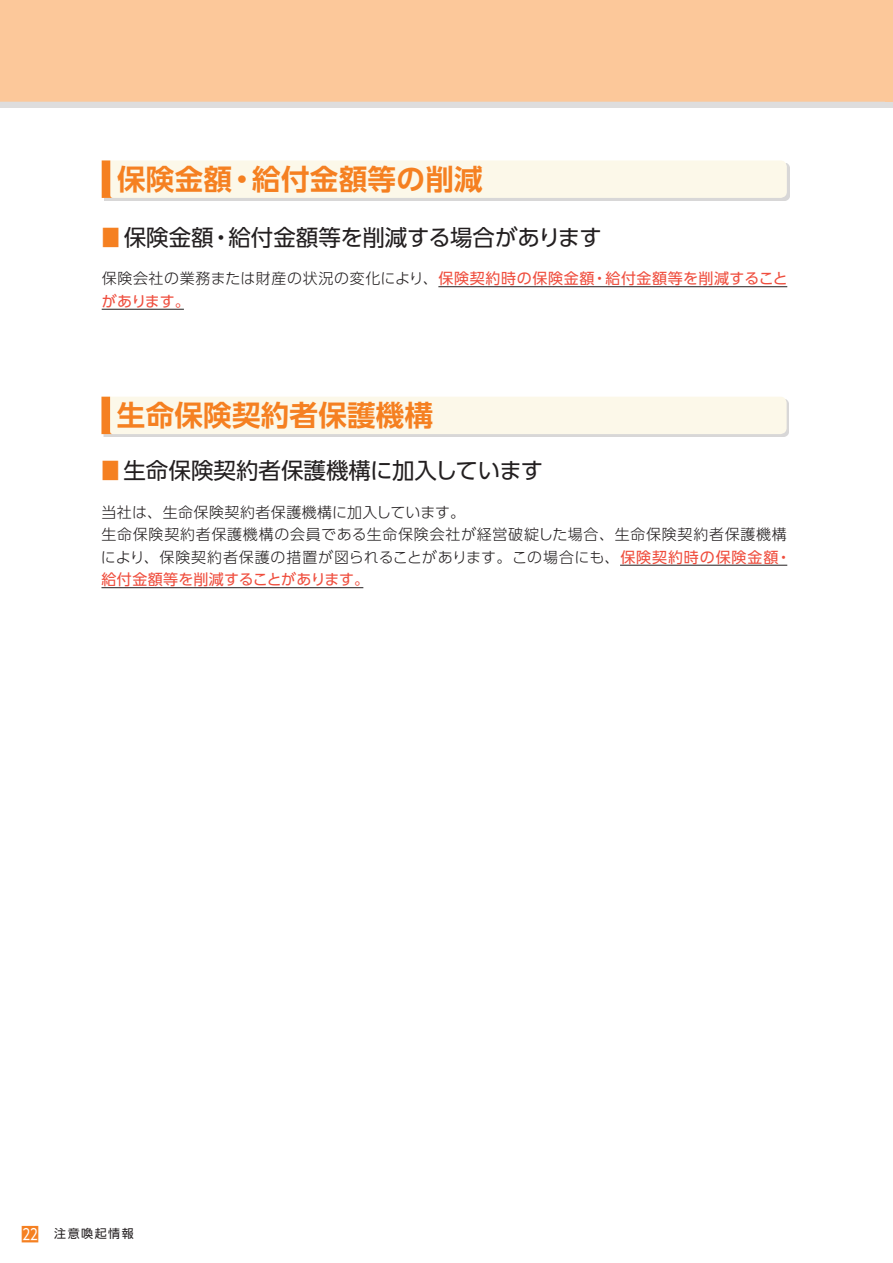
<style>
.page{position:relative;width:893px;height:1263px;background:#fff}
.page>*{position:absolute;margin:0;border:0;box-sizing:border-box;transform-origin:0 0}
.t1{font:700 28.5px "UD Shin Go Pr 6 De";letter-spacing:.01em;color:#f58021}
.t2{font:22.5px "UD Shin Go Pr 6";color:#231f20}
.t3{font:300 15px/22.5px "UD Shin Go Pr 6";letter-spacing:.05em;color:#231f20}
.t4{font:15px/22.5px "UD Shin Go Pr 6";letter-spacing:.045em;color:#ef4d3d}
.t5{font:12px "UD Shin Go Pr 6";letter-spacing:.125em;color:#231f20}
.s1{font-weight:500;color:#f58021}
.s2{font-weight:300;color:#231f20}
.s3{font-weight:400;color:#ef4d3d}
</style>
<div class="page">
<div style="left:0;top:0;width:893px;height:108px;background:#dedddd"></div>
<div style="left:0;top:0;width:886px;height:102px;background:#fcc89a"></div>
<hr style="left:438px;top:286px;width:349px;height:1px;background:#231f20">
<hr style="left:102px;top:309px;width:82px;height:1px;background:#231f20">
<div style="left:104px;top:163px;width:685px;height:37px;background:#d8d7d7"></div>
<div style="left:102px;top:160px;width:685px;height:38px;background:#fcf8e9"></div>
<hr style="left:620px;top:565px;width:167px;height:1px;background:#231f20">
<hr style="left:101px;top:587px;width:262px;height:1px;background:#231f20">
<div style="left:104px;top:399px;width:685px;height:38px;background:#d8d7d7"></div>
<div style="left:101px;top:397px;width:686px;height:37px;background:#fcf8e9"></div>
<div style="left:886px;top:0;width:7px;height:102px;background:#fcc89a"></div>
<h1 class="t1" style="left:117px;top:156px;width:367px">保険金額・給付金額等の削減</h1>
<h2 class="t2" style="left:102px;top:219px;width:502px"><span class="s1">■</span> 保険金額・給付金額等を削減する場合があります</h2>
<p class="t4" style="left:102px;top:267px;width:687px"><span class="s2">保険会社の業務または財産の状況の変化により、</span>保険契約時の保険金額・給付金額等を削減することがあります。</p>
<h1 class="t1" style="left:117px;top:392px;width:318px">生命保険契約者保護機構</h1>
<h2 class="t2" style="left:101px;top:452px;width:443px"><span class="s1">■</span> 生命保険契約者保護機構に加入しています</h2>
<p class="t3" style="left:101px;top:500px;width:692px">当社は、生命保険契約者保護機構に加入しています。<br>生命保険契約者保護機構の会員である生命保険会社が経営破綻した場合、生命保険契約者保護機構により、保険契約者保護の措置が図られることがあります。この場合にも、<span class="s3">保険契約時の保険金額・給付金額等を削減することがあります。</span></p>
<p class="t5" style="left:54px;top:1224px;width:81px">注意喚起情報</p>
</div>
